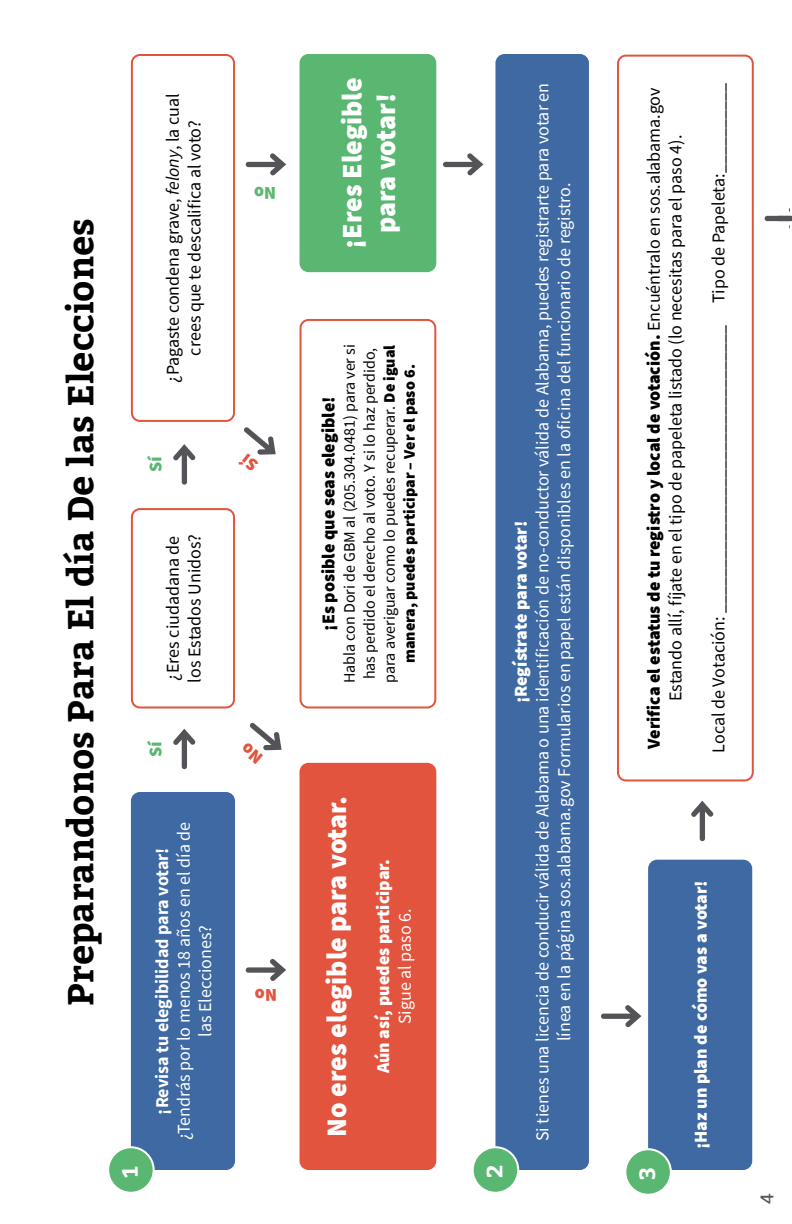
<style>
.page{position:relative;width:792px;height:1224px;background:#fff}
.page>*{position:absolute;margin:0;border:0;box-sizing:border-box;transform-origin:0 0}
.t1{font:700 36px "Bitter";color:#000}
.t2{font:900 28px/33.6px "Source Sans Pro";color:#fff;text-align:center}
.t3{font:700 22px "Bitter";color:#fff}
.t4{font:18px/21.6px "Source Sans Pro";color:#000;text-align:center}
.t5{font:18px/21.6px "Source Sans Pro";color:#fff;text-align:center}
.t6{font:900 18px "Source Sans Pro";color:#fff}
.t7{font:700 18px "Source Sans Pro";color:#fff}
.t8{font:900 18px "Source Sans Pro";color:#000}
.t9{font:900 18px "Source Sans Pro";color:#5ab772}
.t10{font:900 18px "Source Sans Pro";color:#e3543e}
.t11{font:18px "Bitter";color:#545458}
.t12{font:16px/20px "Source Sans Pro";color:#000;text-align:center}
.s1{font-style:italic}
.s2{font-weight:900}
</style>
<div class="page">
<div style="left:131px;top:792px;width:104px;height:378px;background:#3e69a2;border-radius:9px"></div>
<div style="left:300px;top:763px;width:136px;height:407px;background:#e3543e;border-radius:9px"></div>
<div style="left:300px;top:319px;width:136px;height:389px;border:2px solid #e3543e;border-radius:8px"></div>
<div style="left:300px;top:54px;width:136px;height:218px;background:#5ab772;border-radius:9px"></div>
<div style="left:131px;top:508px;width:104px;height:200px;border:2px solid #e3543e;border-radius:8px"></div>
<div style="left:131px;top:54px;width:104px;height:368px;border:2px solid #e3543e;border-radius:8px"></div>
<div style="left:108px;top:1147px;width:46px;height:46px;background:#5ab772;border-radius:50%"></div>
<div style="left:107px;top:1146px;width:48px;height:48px;border:2px solid #fff;border-radius:50%"></div>
<div style="left:495px;top:54px;width:94px;height:1116px;background:#3e69a2;border-radius:9px"></div>
<div style="left:473px;top:1147px;width:45px;height:46px;background:#5ab772;border-radius:50%"></div>
<div style="left:472px;top:1146px;width:47px;height:48px;border:2px solid #fff;border-radius:50%"></div>
<div style="left:648px;top:860px;width:104px;height:310px;background:#3e69a2;border-radius:9px"></div>
<div style="left:617px;top:55px;width:137px;height:726px;border:2px solid #e3543e;border-radius:8px"></div>
<div style="left:625px;top:1149px;width:46px;height:46px;background:#5ab772;border-radius:50%"></div>
<div style="left:624px;top:1148px;width:48px;height:48px;border:2px solid #fff;border-radius:50%"></div>
<svg style="left:173px;top:729px;width:22px;height:40px"></svg>
<svg style="left:173px;top:444px;width:22px;height:41px"></svg>
<svg style="left:246px;top:959px;width:40px;height:22px"></svg>
<svg style="left:246px;top:153px;width:40px;height:22px"></svg>
<svg style="left:443px;top:153px;width:40px;height:22px"></svg>
<svg style="left:601px;top:1005px;width:40px;height:22px"></svg>
<svg style="left:691px;top:801px;width:22px;height:40px"></svg>
<svg style="left:765px;top:208px;width:27px;height:21px"></svg>
<svg style="left:244px;top:427px;width:32px;height:28px"></svg>
<svg style="left:249px;top:723px;width:33px;height:28px"></svg>
<h1 class="t1" style="left:59px;top:1006px;width:789px;rotate:-90deg">Preparandonos Para El día De las Elecciones</h1>
<p class="t4" style="left:162px;top:383px;width:291px;rotate:-90deg">¿Pagaste condena grave, <span class="s1">felony</span>, la cual crees que te descalifica al voto?</p>
<p class="t9" style="left:143px;top:472px;width:18px;rotate:-90deg">SÍ</p>
<p class="t4" style="left:162px;top:683px;width:150px;text-align:left;rotate:-90deg">¿Eres ciudadana de los Estados Unidos?</p>
<p class="t9" style="left:143px;top:757px;width:18px;rotate:-90deg">SÍ</p>
<p class="t3" style="left:117px;top:1178px;width:13px;rotate:-90deg">1</p>
<p class="t5" style="left:173px;top:1140px;width:320px;rotate:-90deg">¿Tendrás por lo menos 18 años en el día de las Elecciones?</p>
<p class="t7" style="left:150px;top:1115px;width:269px;rotate:-90deg">¡Revisa tu elegibilidad para votar!</p>
<p class="t9" style="left:276px;top:206px;width:24px;rotate:-180deg">No</p>
<p class="t10" style="left:277px;top:1008px;width:24px;rotate:-180deg">No</p>
<h2 class="t2" style="left:335px;top:249px;width:173px;rotate:-90deg">¡Eres Elegible para votar!</h2>
<p class="t12" style="left:339px;top:683px;width:341px;rotate:-90deg">Habla con Dori de GBM al (205.304.0481) para ver si has perdido el derecho al voto. Y si lo haz perdido, para averiguar como lo puedes recuperar. <span class="s2">De igual manera, puedes participar – Ver el paso 6.</span></p>
<p class="t8" style="left:316px;top:631px;width:236px;rotate:-90deg">¡Es posible que seas elegible!</p>
<h2 class="t2" style="left:319px;top:1137px;width:342px;rotate:-90deg">No eres elegible para votar.</h2>
<p class="t6" style="left:371px;top:1073px;width:216px;rotate:-90deg">Aún así, puedes participar.</p>
<p class="t5" style="left:394px;top:1024px;width:117px;rotate:-90deg">Sigue al paso 6.</p>
<p class="t5" style="left:532px;top:1141px;width:1060px;rotate:-90deg">Si tienes una licencia de conducir válida de Alabama o una identificación de no-conductor válida de Alabama, puedes registrarte para votar en línea en la página sos.alabama.gov Formularios en papel están disponibles en la oficina del funcionario de registro.</p>
<p class="t6" style="left:509px;top:703px;width:184px;rotate:-90deg">¡Regístrate para votar!</p>
<p class="t3" style="left:481px;top:1178px;width:15px;rotate:-90deg">2</p>
<p class="t4" style="left:643px;top:749px;width:663px;rotate:-90deg"><span class="s2">Verifica el estatus de tu registro y local de votación.</span> Encuéntralo en sos.alabama.gov<br>Estando allí, fíjate en el tipo de papeleta listado (lo necesitas para el paso 4).</p>
<p class="t4" style="left:708px;top:753px;width:671px;rotate:-90deg">Local de Votación: ________________________________ Tipo de Papeleta:__________</p>
<p class="t3" style="left:634px;top:1180px;width:15px;rotate:-90deg">3</p>
<p class="t6" style="left:688px;top:1149px;width:271px;rotate:-90deg">¡Haz un plan de cómo vas a votar!</p>
<p class="t11" style="left:757px;top:1204px;width:12px;rotate:-90deg">4</p>
</div>
